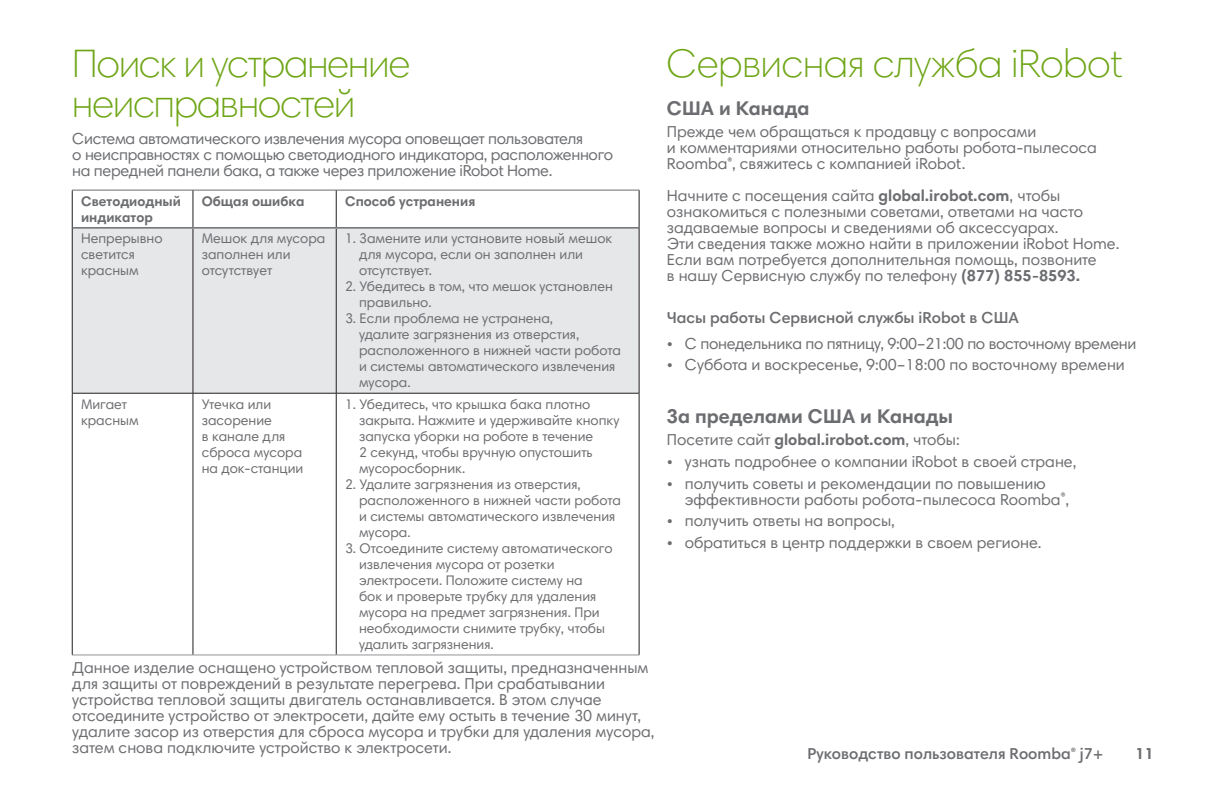
<style>
.page{position:relative;width:1224px;height:792px;background:#fff}
.page>*{position:absolute;margin:0;border:0;box-sizing:border-box;transform-origin:0 0}
._2018_Headline_1{font:300 40px "Harmonia Sans Pro Cyr";letter-spacing:-.02em;color:#6ea516}
._2018_Headline_1-2{font:300 40px "Harmonia Sans Pro Cyr";color:#6ea516}
._2018_Headline_2{font:700 20px "Harmonia Sans Pro Cyr";color:#6c6d70}
._2018_Body_Copy_1{font:16px/16px "Harmonia Sans Pro Cyr";color:#6c6d70}
._2018_Body_Copy_1-2{font:16px/16px "Harmonia Sans Pro Cyr";letter-spacing:-.02em;color:#6c6d70}
._2018_Headline_2-2{font:600 16px "Harmonia Sans Pro Cyr";color:#6c6d70}
.t1{font:700 16px "Harmonia Sans Pro Cyr";color:#6c6d70}
._2018_Chart_Copy{font:14px/16px "Harmonia Sans Pro Cyr";color:#6c6d70}
._2018_Chart_Copy-2{font:700 14px/16px "Harmonia Sans Pro Cyr";color:#6c6d70}
.s1{font-weight:700}
</style>
<div class="page">
<div style="left:73px;top:229px;width:566px;height:164px;background:#e6e7e9"></div>
<hr style="left:193px;top:229px;width:1px;height:164px;background:#231f20">
<hr style="left:336px;top:229px;width:1px;height:164px;background:#231f20">
<hr style="left:72px;top:393px;width:121px;height:1px;background:#231f20">
<hr style="left:193px;top:393px;width:143px;height:1px;background:#231f20">
<hr style="left:193px;top:393px;width:1px;height:262px;background:#231f20">
<hr style="left:336px;top:393px;width:303px;height:1px;background:#231f20">
<hr style="left:336px;top:393px;width:1px;height:262px;background:#231f20">
<hr style="left:72px;top:655px;width:121px;height:1px;background:#939598">
<hr style="left:193px;top:655px;width:143px;height:1px;background:#939598">
<hr style="left:336px;top:655px;width:303px;height:1px;background:#939598">
<hr style="left:72px;top:228px;width:1px;height:165px;background:#231f20">
<hr style="left:639px;top:228px;width:1px;height:165px;background:#231f20">
<hr style="left:72px;top:393px;width:1px;height:262px;background:#231f20">
<hr style="left:639px;top:393px;width:1px;height:262px;background:#231f20">
<hr style="left:72px;top:190px;width:1px;height:38px;background:#231f20">
<hr style="left:72px;top:190px;width:121px;height:1px;background:#6c6d70">
<hr style="left:193px;top:190px;width:143px;height:1px;background:#6c6d70">
<hr style="left:336px;top:190px;width:303px;height:1px;background:#6c6d70">
<hr style="left:193px;top:190px;width:1px;height:37px;background:#231f20">
<hr style="left:336px;top:190px;width:1px;height:37px;background:#231f20">
<hr style="left:639px;top:190px;width:1px;height:38px;background:#231f20">
<hr style="left:72px;top:227px;width:121px;height:2px;background:#6c6d70">
<hr style="left:193px;top:227px;width:143px;height:2px;background:#6c6d70">
<hr style="left:336px;top:227px;width:303px;height:2px;background:#6c6d70">
<p class="_2018_Headline_1" style="left:72px;top:40px;width:339px">Поиск и устранение</p>
<p class="_2018_Headline_1-2" style="left:667px;top:40px;width:457px">Сервисная служба iRobot</p>
<p class="_2018_Headline_1" style="left:72px;top:80px;width:284px">неисправностей</p>
<p class="_2018_Body_Copy_1-2" style="left:72px;top:131px;width:542px">Система автоматического извлечения мусора оповещает пользователя<br>о неисправностях с помощью светодиодного индикатора, расположенного на передней панели бака, а также через приложение iRobot Home.</p>
<p class="_2018_Headline_2" style="left:667px;top:96px;width:144px">США и Канада</p>
<p class="_2018_Body_Copy_1" style="left:667px;top:123px;width:432px">Прежде чем обращаться к продавцу с вопросами<br>и комментариями относительно работы робота-пылесоса<br>Roomba<sup>®</sup>, свяжитесь с компанией iRobot.</p>
<p class="_2018_Body_Copy_1" style="left:667px;top:187px;width:454px">Начните с посещения сайта <span class="s1">global.irobot.com</span>, чтобы ознакомиться с полезными советами, ответами на часто задаваемые вопросы и сведениями об аксессуарах.<br>Эти сведения также можно найти в приложении iRobot Home.<br>Если вам потребуется дополнительная помощь, позвоните<br>в нашу Сервисную службу по телефону <span class="s1">(877) 855-8593.</span></p>
<p class="_2018_Headline_2-2" style="left:667px;top:308px;width:353px">Часы работы Сервисной службы iRobot в США</p>
<p class="_2018_Body_Copy_1-2" style="left:667px;top:335px;width:471px">• С понедельника по пятницу, 9:00–21:00 по восточному времени</p>
<p class="_2018_Body_Copy_1" style="left:667px;top:357px;width:460px">• Суббота и воскресенье, 9:00–18:00 по восточному времени</p>
<p class="_2018_Headline_2" style="left:667px;top:404px;width:288px">За пределами США и Канады</p>
<p class="_2018_Body_Copy_1" style="left:667px;top:431px;width:294px">Посетите сайт <span class="s1">global.irobot.com</span>, чтобы:</p>
<p class="_2018_Body_Copy_1" style="left:667px;top:453px;width:411px">• узнать подробнее о компании iRobot в своей стране,</p>
<p class="_2018_Body_Copy_1" style="left:685px;top:475px;width:386px;text-indent:-18px">• получить советы и рекомендации по повышению эффективности работы робота-пылесоса Roomba<sup>®</sup>,</p>
<p class="_2018_Body_Copy_1" style="left:667px;top:513px;width:230px">• получить ответы на вопросы,</p>
<p class="_2018_Body_Copy_1" style="left:667px;top:534px;width:376px">• обратиться в центр поддержки в своем регионе.</p>
<p class="_2018_Chart_Copy-2" style="left:81px;top:193px;width:101px">Светодиодный индикатор</p>
<p class="_2018_Chart_Copy-2" style="left:202px;top:193px;width:104px">Общая ошибка</p>
<p class="_2018_Chart_Copy-2" style="left:345px;top:193px;width:132px">Способ устранения</p>
<p class="_2018_Chart_Copy" style="left:81px;top:231px;width:83px">Непрерывно светится красным</p>
<p class="_2018_Chart_Copy" style="left:202px;top:231px;width:125px">Мешок для мусора заполнен или отсутствует</p>
<p class="_2018_Chart_Copy" style="left:359px;top:231px;width:255px;text-indent:-14px">1. Замените или установите новый мешок для мусора, если он заполнен или отсутствует.</p>
<p class="_2018_Chart_Copy" style="left:359px;top:279px;width:255px;text-indent:-14px">2. Убедитесь в том, что мешок установлен правильно.</p>
<p class="_2018_Chart_Copy" style="left:359px;top:311px;width:263px;text-indent:-14px">3. Если проблема не устранена,<br>удалите загрязнения из отверстия, расположенного в нижней части робота и системы автоматического извлечения мусора.</p>
<p class="_2018_Chart_Copy" style="left:81px;top:396px;width:59px">Мигает красным</p>
<p class="_2018_Chart_Copy" style="left:202px;top:396px;width:103px">Утечка или засорение<br>в канале для сброса мусора на док-станции</p>
<p class="_2018_Chart_Copy" style="left:359px;top:396px;width:262px;text-indent:-14px">1. Убедитесь, что крышка бака плотно закрыта. Нажмите и удерживайте кнопку запуска уборки на роботе в течение<br>2 секунд, чтобы вручную опустошить мусоросборник.</p>
<p class="_2018_Chart_Copy" style="left:359px;top:476px;width:263px;text-indent:-14px">2. Удалите загрязнения из отверстия, расположенного в нижней части робота и системы автоматического извлечения мусора.</p>
<p class="_2018_Chart_Copy" style="left:359px;top:540px;width:255px;text-indent:-14px">3. Отсоедините систему автоматического извлечения мусора от розетки электросети. Положите систему на<br>бок и проверьте трубку для удаления мусора на предмет загрязнения. При необходимости снимите трубку, чтобы удалить загрязнения.</p>
<p class="_2018_Body_Copy_1" style="left:72px;top:659px;width:584px">Данное изделие оснащено устройством тепловой защиты, предназначенным для защиты от повреждений в результате перегрева. При срабатывании устройства тепловой защиты двигатель останавливается. В этом случае отсоедините устройство от электросети, дайте ему остыть в течение 30 минут, удалите засор из отверстия для сброса мусора и трубки для удаления мусора, затем снова подключите устройство к электросети.</p>
<p class="_2018_Headline_2-2" style="left:808px;top:743px;width:298px">Руководство пользователя Roomba<sup>®</sup> j7+</p>
<p class="t1" style="left:1136px;top:743px;width:20px">11</p>
</div>
